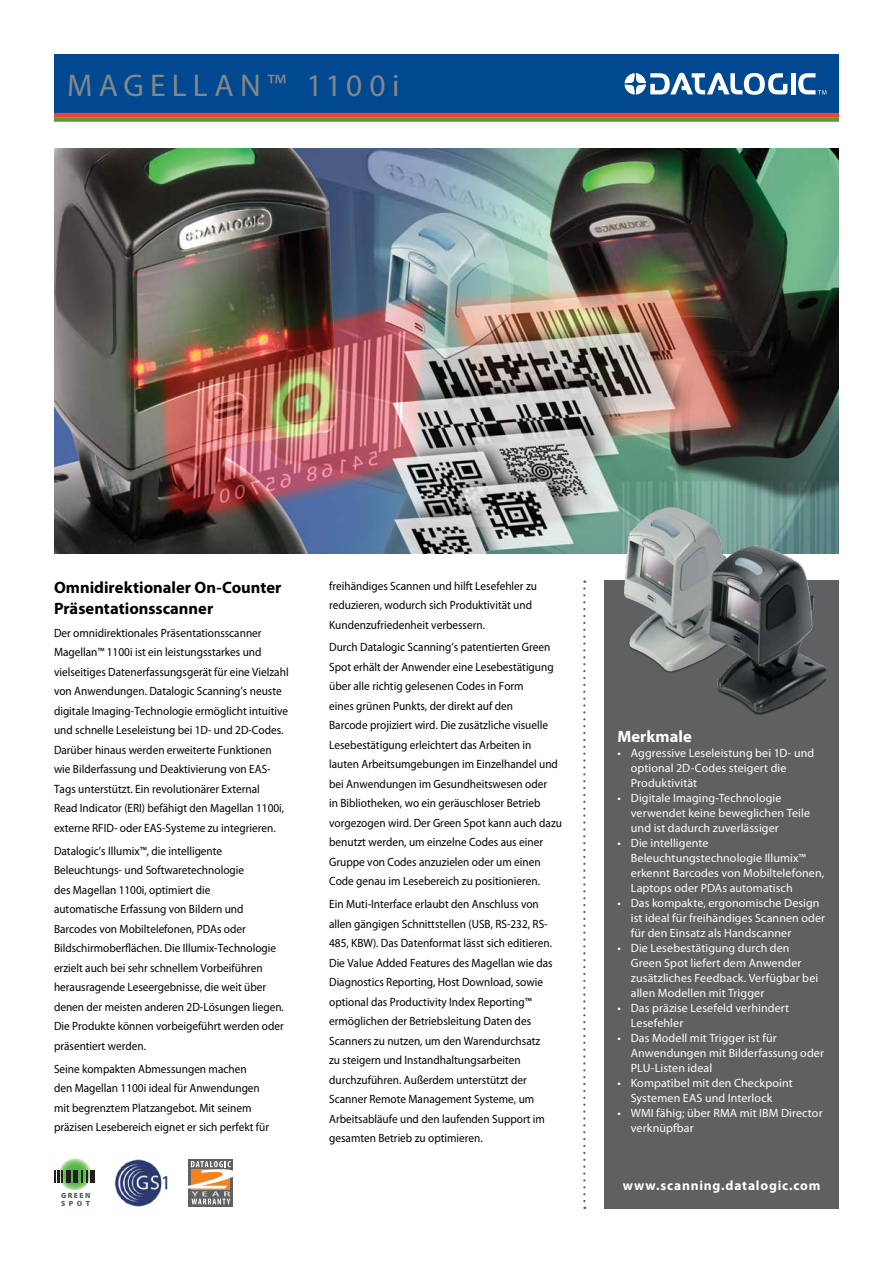
<style>
.page{position:relative;width:893px;height:1263px;background:#fff}
.page>*{position:absolute;margin:0;border:0;box-sizing:border-box;transform-origin:0 0}
.t1{font:31.5px "Myriad Pro";letter-spacing:.18em;color:#858689}
.t2{font:700 16.5px/21px "Myriad Pro";color:#000}
.t3{font:700 16.5px "Myriad Pro";color:#fff}
.t4{font:700 13.5px "Myriad Pro";letter-spacing:.06em;color:#fff}
.t5{font:12px/19.5px "Myriad Pro";color:#000;scale:.94 1}
.t6{font:12px/15px "Myriad Pro";letter-spacing:.01em;color:#fff}
.t7{font:900 7.5px/7.5px "Myriad Pro";letter-spacing:.2em;color:#505f62}
</style>
<div class="page">
<div style="left:604px;top:580px;width:235px;height:629px;background:#5f6062"></div>
<svg style="left:583px;top:581px;width:2px;height:628px"></svg>
<div style="left:54px;top:54px;width:785px;height:59px;background:#004990"></div>
<hr style="left:54px;top:113px;width:785px;height:4px;background:#ef4135">
<div style="left:54px;top:117px;width:785px;height:5px;background:#5e9732"></div>
<hr style="left:791px;top:73px;width:4px;height:21px;background:#fff">
<svg style="left:625px;top:73px;width:162px;height:22px"></svg>
<svg style="left:798px;top:73px;width:28px;height:21px"></svg>
<img style="left:54px;top:149px;width:785px;height:404px">
<img style="left:114px;top:1159px;width:54px;height:48px">
<svg style="left:58px;top:1157px;width:33px;height:33px"></svg>
<svg style="left:54px;top:1170px;width:9px;height:12px"></svg>
<div style="left:66px;top:1170px;width:5px;height:12px;background:#231f20"></div>
<hr style="left:74px;top:1170px;width:4px;height:12px;background:#231f20">
<svg style="left:81px;top:1170px;width:6px;height:12px"></svg>
<div style="left:90px;top:1170px;width:5px;height:12px;background:#231f20"></div>
<div style="left:189px;top:1159px;width:44px;height:48px;background:linear-gradient(to right,#5f6062,#5f6062)"></div>
<svg style="left:188px;top:1161px;width:45px;height:43px"></svg>
<img style="left:617px;top:502px;width:209px;height:213px">
<h1 class="t1" style="left:67px;top:66px;width:25px">magella</h1>
<h1 class="t1" style="left:240px;top:66px;width:161px">n™ 1100i</h1>
<h2 class="t2" style="left:54px;top:576px;width:229px">Omnidirektionaler On-Counter<br>Präsentationsscanner</h2>
<p class="t5" style="left:54px;top:623px;width:251px">Der omnidirektionales Präsentationsscanner Magellan™ 1100i ist ein leistungsstarkes und vielseitiges Datenerfassungsgerät für eine Vielzahl von Anwendungen. Datalogic Scanning’s neuste digitale Imaging-Technologie ermöglicht intuitive und schnelle Leseleistung bei 1D- und 2D-Codes.<br>Darüber hinaus werden erweiterte Funktionen wie Bilderfassung und Deaktivierung von EAS-Tags unterstützt. Ein revolutionärer External<br>Read Indicator (ERI) befähigt den Magellan 1100i, externe RFID- oder EAS-Systeme zu integrieren.</p>
<p class="t5" style="left:54px;top:841px;width:246px">Datalogic’s Illumix™, die intelligente Beleuchtungs- und Softwaretechnologie<br>des Magellan 1100i, optimiert die<br>automatische Erfassung von Bildern und Barcodes von Mobiltelefonen, PDAs oder Bildschirmoberflächen. Die Illumix-Technologie erzielt auch bei sehr schnellem Vorbeiführen herausragende Leseergebnisse, die weit über denen der meisten anderen 2D-Lösungen liegen.<br>Die Produkte können vorbeigeführt werden oder präsentiert werden.</p>
<p class="t5" style="left:54px;top:1059px;width:230px">Seine kompakten Abmessungen machen<br>den Magellan 1100i ideal für Anwendungen mit begrenztem Platzangebot. Mit seinem präzisen Lesebereich eignet er sich perfekt für</p>
<p class="t7" style="left:61px;top:1191px;width:31px">GREEN<br>SPOT</p>
<p class="t5" style="left:329px;top:576px;width:223px">freihändiges Scannen und hilft Lesefehler zu reduzieren, wodurch sich Produktivität und<br>Kundenzufriedenheit verbessern.</p>
<p class="t5" style="left:329px;top:637px;width:249px">Durch Datalogic Scanning’s patentierten Green Spot erhält der Anwender eine Lesebestätigung über alle richtig gelesenen Codes in Form<br>eines grünen Punkts, der direkt auf den<br>Barcode projiziert wird. Die zusätzliche visuelle Lesebestätigung erleichtert das Arbeiten in lauten Arbeitsumgebungen im Einzelhandel und bei Anwendungen im Gesundheitswesen oder<br>in Bibliotheken, wo ein geräuschloser Betrieb vorgezogen wird. Der Green Spot kann auch dazu benutzt werden, um einzelne Codes aus einer Gruppe von Codes anzuzielen oder um einen Code genau im Lesebereich zu positionieren.</p>
<p class="t5" style="left:329px;top:894px;width:239px">Ein Muti-Interface erlaubt den Anschluss von allen gängigen Schnittstellen (USB, RS-232, RS-485, KBW). Das Datenformat lässt sich editieren.<br>Die Value Added Features des Magellan wie das Diagnostics Reporting, Host Download, sowie optional das Productivity Index Reporting™ ermöglichen der Betriebsleitung Daten des Scanners zu nutzen, um den Warendurchsatz zu steigern und Instandhaltungsarbeiten durchzuführen. Außerdem unterstützt der Scanner Remote Management Systeme, um Arbeitsabläufe und den laufenden Support im gesamten Betrieb zu optimieren.</p>
<h2 class="t3" style="left:617px;top:726px;width:76px">Merkmale</h2>
<p class="t6" style="left:631px;top:745px;width:185px;text-indent:-14px">• Aggressive Leseleistung bei 1D- und optional 2D-Codes steigert die<br>Produktivität</p>
<p class="t6" style="left:631px;top:790px;width:181px;text-indent:-14px">• Digitale Imaging-Technologie verwendet keine beweglichen Teile und ist dadurch zuverlässiger</p>
<p class="t6" style="left:631px;top:835px;width:195px;text-indent:-14px">• Die intelligente<br>Beleuchtungstechnologie Illumix™ erkennt Barcodes von Mobiltelefonen,<br>Laptops oder PDAs automatisch</p>
<p class="t6" style="left:631px;top:895px;width:196px;text-indent:-14px">• Das kompakte, ergonomische Design ist ideal für freihändiges Scannen oder für den Einsatz als Handscanner</p>
<p class="t6" style="left:631px;top:940px;width:189px;text-indent:-14px">• Die Lesebestätigung durch den<br>Green Spot liefert dem Anwender zusätzliches Feedback. Verfügbar bei allen Modellen mit Trigger</p>
<p class="t6" style="left:631px;top:1000px;width:160px;text-indent:-14px">• Das präzise Lesefeld verhindert<br>Lesefehler</p>
<p class="t6" style="left:631px;top:1030px;width:195px;text-indent:-14px">• Das Modell mit Trigger ist für<br>Anwendungen mit Bilderfassung oder<br>PLU-Listen ideal</p>
<p class="t6" style="left:617px;top:1075px;width:177px;text-align:center">• Kompatibel mit den Checkpoint<br>Systemen EAS und Interlock</p>
<p class="t6" style="left:631px;top:1105px;width:193px;text-indent:-14px">• WMI fähig; über RMA mit IBM Director verknüpfbar</p>
<p class="t4" style="left:623px;top:1177px;width:199px">www.scanning.datalogic.com</p>
</div>
